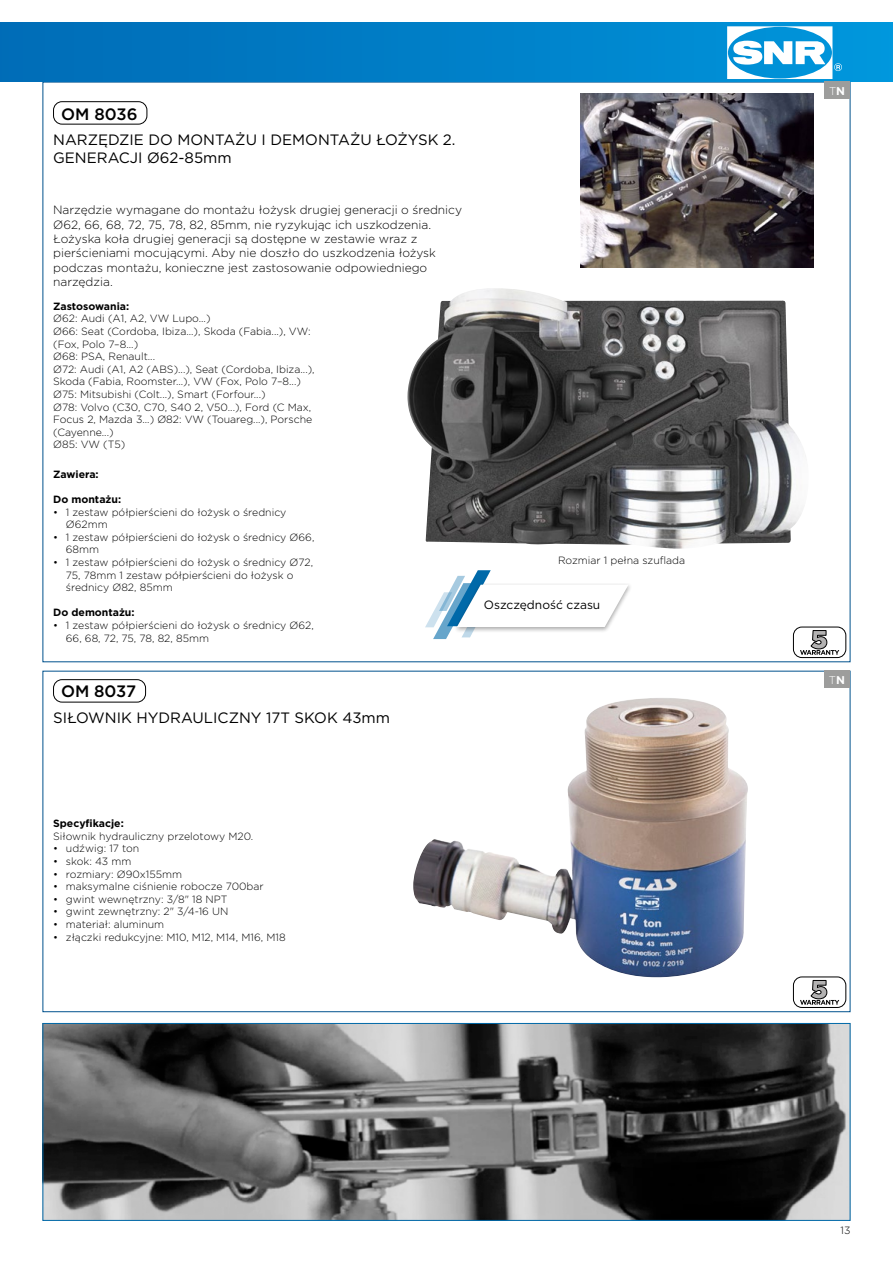
<style>
.page{position:relative;width:893px;height:1263px;background:#fff}
.page>*{position:absolute;margin:0;border:0;box-sizing:border-box;transform-origin:0 0}
.t1{font:500 16.5px "Gotham";color:#000}
.t2{font:15px/18px "Gotham";color:#000}
.t3{font:300 12px/14.4px "Gotham";color:#000}
.t4{font:12px "Gotham";color:#000}
.t5{font:300 11.25px "Gotham";color:#fff}
.t6{font:300 10.5px/12.6px "Gotham";color:#000}
.t7{font:700 10.5px "Gotham";color:#000}
.s1{font-weight:700}
</style>
<div class="page">
<img style="left:407px;top:288px;width:396px;height:261px">
<svg style="left:800px;top:630px;width:39px;height:25px"></svg>
<div style="left:793px;top:627px;width:53px;height:31px;border:1px solid #000;border-radius:9px"></div>
<img style="left:413px;top:698px;width:335px;height:280px">
<svg style="left:800px;top:980px;width:39px;height:25px"></svg>
<div style="left:793px;top:976px;width:53px;height:32px;border:1px solid #000;border-radius:9px"></div>
<img style="left:45px;top:1025px;width:803px;height:194px">
<div style="left:43px;top:1023px;width:807px;height:198px;border:1px solid #0069a9"></div>
<div style="left:0;top:22px;width:893px;height:60px;background:linear-gradient(to right,#006bb5,#0096dc)"></div>
<svg style="left:727px;top:26px;width:115px;height:53px"></svg>
<svg style="left:425px;top:570px;width:203px;height:69px"></svg>
<div style="left:53px;top:101px;width:94px;height:23px;border:1px solid #000;border-radius:9px"></div>
<img style="left:581px;top:93px;width:232px;height:175px">
<div style="left:53px;top:679px;width:93px;height:23px;border:1px solid #000;border-radius:9px"></div>
<div style="left:824px;top:82px;width:26px;height:17px;background:#9d9d9c"></div>
<div style="left:824px;top:671px;width:26px;height:17px;background:#9d9d9c"></div>
<h1 class="t1" style="left:61px;top:103px;width:78px">OM 8036</h1>
<h2 class="t2" style="left:53px;top:130px;width:404px">NARZĘDZIE DO MONTAŻU I DEMONTAŻU ŁOŻYSK 2.<br>GENERACJI Ø62-85mm</h2>
<p class="t3" style="left:53px;top:202px;width:410px">Narzędzie wymagane do montażu łożysk drugiej generacji o średnicy Ø62, 66, 68, 72, 75, 78, 82, 85mm, nie ryzykując ich uszkodzenia.<br>Łożyska koła drugiej generacji są dostępne w zestawie wraz z pierścieniami mocującymi. Aby nie doszło do uszkodzenia łożysk podczas montażu, konieczne jest zastosowanie odpowiedniego narzędzia.</p>
<p class="t7" style="left:53px;top:299px;width:78px">Zastosowania:</p>
<p class="t6" style="left:53px;top:312px;width:263px">Ø62: Audi (A1, A2, VW Lupo...)<br>Ø66: Seat (Cordoba, Ibiza...), Skoda (Fabia...), VW: (Fox, Polo 7–8...)<br>Ø68: PSA, Renault...<br>Ø72: Audi (A1, A2 (ABS)...), Seat (Cordoba, Ibiza...), Skoda (Fabia, Roomster...), VW (Fox, Polo 7–8...)<br>Ø75: Mitsubishi (Colt...), Smart (Forfour...)<br>Ø78: Volvo (C30, C70, S40 2, V50...), Ford (C Max, Focus 2, Mazda 3...) Ø82: VW (Touareg...), Porsche (Cayenne...)<br>Ø85: VW (T5)</p>
<p class="t7" style="left:53px;top:467px;width:47px">Zawiera:</p>
<p class="t7" style="left:53px;top:492px;width:69px">Do montażu:</p>
<p class="t6" style="left:66px;top:505px;width:222px;text-indent:-13px">• 1 zestaw półpierścieni do łożysk o średnicy<br>Ø62mm</p>
<p class="t6" style="left:66px;top:530px;width:250px;text-indent:-13px">• 1 zestaw półpierścieni do łożysk o średnicy Ø66,<br>68mm</p>
<p class="t6" style="left:66px;top:556px;width:249px;text-indent:-13px">• 1 zestaw półpierścieni do łożysk o średnicy Ø72,<br>75, 78mm 1 zestaw półpierścieni do łożysk o średnicy Ø82, 85mm</p>
<p class="t7" style="left:53px;top:606px;width:83px">Do demontażu:</p>
<p class="t6" style="left:66px;top:619px;width:249px;text-indent:-13px">• 1 zestaw półpierścieni do łożysk o średnicy Ø62,<br>66, 68, 72, 75, 78, 82, 85mm</p>
<h1 class="t1" style="left:61px;top:681px;width:77px">OM 8037</h1>
<h2 class="t2" style="left:53px;top:708px;width:338px">SIŁOWNIK HYDRAULICZNY 17T SKOK 43mm</h2>
<p class="t6" style="left:558px;top:554px;width:129px">Rozmiar 1 pełna szuflada</p>
<p class="t4" style="left:484px;top:597px;width:118px">Oszczędność czasu</p>
<p class="t7" style="left:53px;top:816px;width:72px">Specyfikacje:</p>
<p class="t6" style="left:53px;top:829px;width:202px">Siłownik hydrauliczny przelotowy M20.</p>
<p class="t6" style="left:53px;top:842px;width:88px">• udźwig: 17 ton</p>
<p class="t6" style="left:53px;top:855px;width:80px">• skok: 43 mm</p>
<p class="t6" style="left:53px;top:867px;width:130px">• rozmiary: Ø90x155mm</p>
<p class="t6" style="left:53px;top:880px;width:212px">• maksymalne ciśnienie robocze 700bar</p>
<p class="t6" style="left:53px;top:892px;width:176px">• gwint wewnętrzny: 3/8" 18 NPT</p>
<p class="t6" style="left:53px;top:905px;width:177px">• gwint zewnętrzny: 2" 3/4-16 UN</p>
<p class="t6" style="left:53px;top:918px;width:113px">• materiał: aluminum</p>
<p class="t6" style="left:53px;top:930px;width:234px">• złączki redukcyjne: M10, M12, M14, M16, M18</p>
<p class="t5" style="left:829px;top:84px;width:18px">T<span class="s1">N</span></p>
<p class="t5" style="left:829px;top:673px;width:18px">T<span class="s1">N</span></p>
<p class="t6" style="left:840px;top:1224px;width:11px">13</p>
</div>
